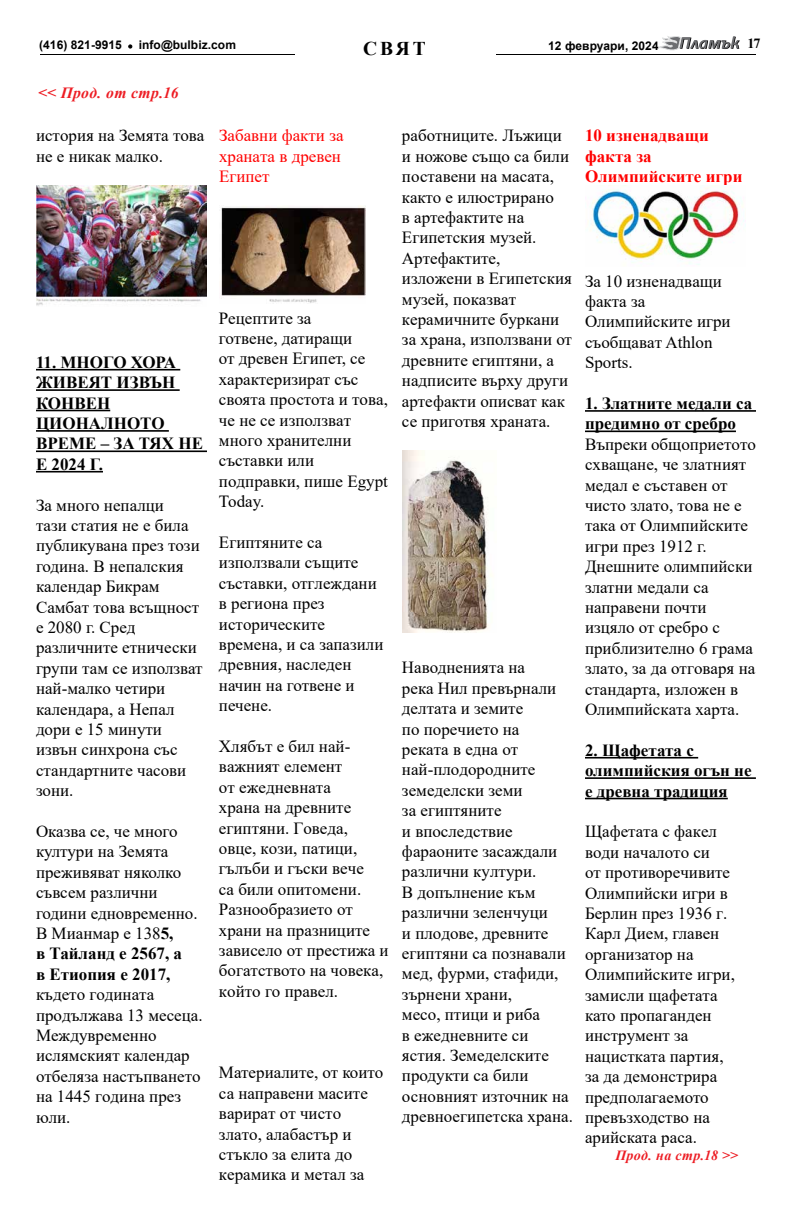
<style>
.page{position:relative;width:792px;height:1224px;background:#fff}
.page>*{position:absolute;margin:0;border:0;box-sizing:border-box;transform-origin:0 0}
.t1{font:700 19.5px "Times New Roman";color:#000}
.t2{font:17px/20.4px "Times New Roman";color:#000}
.t3{font:700 17px/20.4px "Times New Roman";color:#000}
.t4{font:700 17px/20.4px "Times New Roman";color:#f00}
.t5{font:17px/20.4px "Times New Roman";color:#f00}
.t6{font:italic 700 15.6px "Times New Roman";letter-spacing:.025em;color:#ed1d24}
.t7{font:italic 700 14px "Times New Roman";letter-spacing:.02em;color:#ed1d24}
.t8{font:700 14px "Times New Roman";color:#000}
.t9{font:700 12px "Arial";letter-spacing:.005em;color:#000}
.s1{font-weight:700}
</style>
<div class="page">
<svg style="left:658px;top:36px;width:82px;height:15px"></svg>
<hr style="left:40px;top:54px;width:716px;height:1px;background:#000">
<div style="left:296px;top:43px;width:200px;height:24px;background:#fff"></div>
<svg style="left:128px;top:44px;width:4px;height:5px"></svg>
<hr style="left:36px;top:369px;width:144px;height:2px;background:#000">
<hr style="left:36px;top:389px;width:144px;height:2px;background:#000">
<hr style="left:36px;top:410px;width:74px;height:1px;background:#000">
<hr style="left:36px;top:430px;width:133px;height:2px;background:#000">
<hr style="left:36px;top:450px;width:171px;height:2px;background:#000">
<hr style="left:36px;top:471px;width:67px;height:2px;background:#000">
<img style="left:36px;top:186px;width:171px;height:120px">
<img style="left:221px;top:206px;width:144px;height:97px">
<img style="left:402px;top:451px;width:90px;height:182px">
<hr style="left:585px;top:410px;width:171px;height:2px;background:#000">
<hr style="left:585px;top:431px;width:151px;height:1px;background:#000">
<hr style="left:585px;top:757px;width:113px;height:2px;background:#000">
<hr style="left:585px;top:777px;width:171px;height:2px;background:#000">
<hr style="left:585px;top:798px;width:143px;height:1px;background:#000">
<img style="left:588px;top:185px;width:158px;height:80px">
<p class="t9" style="left:39px;top:37px;width:84px">(416) 821-9915</p>
<p class="t9" style="left:139px;top:37px;width:99px">info@bulbiz.com</p>
<p class="t9" style="left:548px;top:37px;width:112px">12 февруари, 2024</p>
<p class="t8" style="left:748px;top:34px;width:15px">17</p>
<p class="t6" style="left:38px;top:82px;width:142px">&lt;&lt; Прод. от стр.16</p>
<p class="t1" style="left:363px;top:34px;width:64px">СВЯТ</p>
<p class="t2" style="left:36px;top:125px;width:170px">история на Земята това не е никак малко.</p>
<p class="t3" style="left:36px;top:351px;width:169px">11. МНОГО ХОРА<br>ЖИВЕЯТ ИЗВЪН<br>КОНВЕН<br>ЦИОНАЛНОТО<br>ВРЕМЕ – ЗА ТЯХ НЕ<br>Е 2024 Г.</p>
<p class="t2" style="left:36px;top:494px;width:168px">За много непалци<br>тази статия не е била публикувана през този година. В непалския календар Бикрам<br>Самбат това всъщност е 2080 г. Сред различните етнически групи там се използват най-малко четири календара, а Непал дори е 15 минути извън синхрона със стандартните часови зони.</p>
<p class="t2" style="left:36px;top:821px;width:163px">Оказва се, че много култури на Земята преживяват няколко съвсем различни години едновременно.<br>В Мианмар е 138<span class="s1">5,<br>в Тайланд е 2567, а<br>в Етиопия е 2017,</span></p>
<p class="t2" style="left:36px;top:984px;width:168px">където годината продължава 13 месеца.<br>Междувременно ислямският календар отбеляза настъпването на 1445 година през юли.</p>
<p class="t5" style="left:219px;top:125px;width:126px">Забавни факти за храната в древен<br>Египет</p>
<p class="t2" style="left:219px;top:307px;width:170px">Рецептите за<br>готвене, датиращи<br>от древен Египет, се характеризират със своята простота и това, че не се използват много хранителни съставки или подправки, пише Egypt<br>Today.</p>
<p class="t2" style="left:219px;top:532px;width:166px">Египтяните са използвали същите съставки, отглеждани в региона през историческите времена, и са запазили древния, наследен начин на готвене и печене.</p>
<p class="t2" style="left:219px;top:736px;width:171px">Хлябът е бил най&shy;важният елемент<br>от ежедневната<br>храна на древните египтяни. Говеда, овце, кози, патици, гълъби и гъски вече<br>са били опитомени.<br>Разнообразието от храни на празниците зависело от престижа и богатството на човека, който го правел.</p>
<p class="t2" style="left:219px;top:1062px;width:166px">Материалите, от които са направени масите варират от чисто злато, алабастър и стъкло за елита до керамика и метал за</p>
<p class="t2" style="left:402px;top:125px;width:172px">работниците. Лъжици и ножове също са били поставени на масата, както е илюстрирано<br>в артефактите на<br>Египетския музей.<br>Артефактите, изложени в Египетския музей, показват керамичните буркани за храна, използвани от древните египтяни, а надписите върху други артефакти описват как се приготвя храната.</p>
<p class="t2" style="left:402px;top:657px;width:173px">Наводненията на<br>река Нил превърнали делтата и земите<br>по поречието на<br>реката в една от най-плодородните земеделски земи<br>за египтяните<br>и впоследствие фараоните засаждали различни култури.<br>В допълнение към различни зеленчуци<br>и плодове, древните египтяни са познавали мед, фурми, стафиди, зърнени храни,<br>месо, птици и риба<br>в ежедневните си ястия. Земеделските продукти са били основният източник на древноегипетска храна.</p>
<p class="t4" style="left:585px;top:125px;width:159px">10 изненадващи факта за<br>Олимпийските игри</p>
<p class="t2" style="left:585px;top:270px;width:147px">За 10 изненадващи факта за<br>Олимпийските игри съобщават Athlon<br>Sports.</p>
<p class="t3" style="left:585px;top:393px;width:169px">1. Златните медали са предимно от сребро</p>
<p class="t2" style="left:585px;top:433px;width:172px">Въпреки общоприетото схващане, че златният медал е съставен от чисто злато, това не е така от Олимпийските игри през 1912 г.<br>Днешните олимпийски златни медали са направени почти изцяло от сребро с приблизително 6 грама злато, за да отговаря на стандарта, изложен в<br>Олимпийската харта.</p>
<p class="t3" style="left:585px;top:739px;width:168px">2. Щафетата с олимпийския огън не е древна традиция</p>
<p class="t2" style="left:585px;top:821px;width:151px">Щафетата с факел води началото си<br>от противоречивите<br>Олимпийски игри в<br>Берлин през 1936 г.<br>Карл Дием, главен организатор на<br>Олимпийските игри, замисли щафетата като пропаганден инструмент за нацистката партия, за да демонстрира предполагаемото превъзходство на арийската раса.</p>
<p class="t7" style="left:616px;top:1146px;width:124px">Прод. на стр.18 &gt;&gt;</p>
</div>
